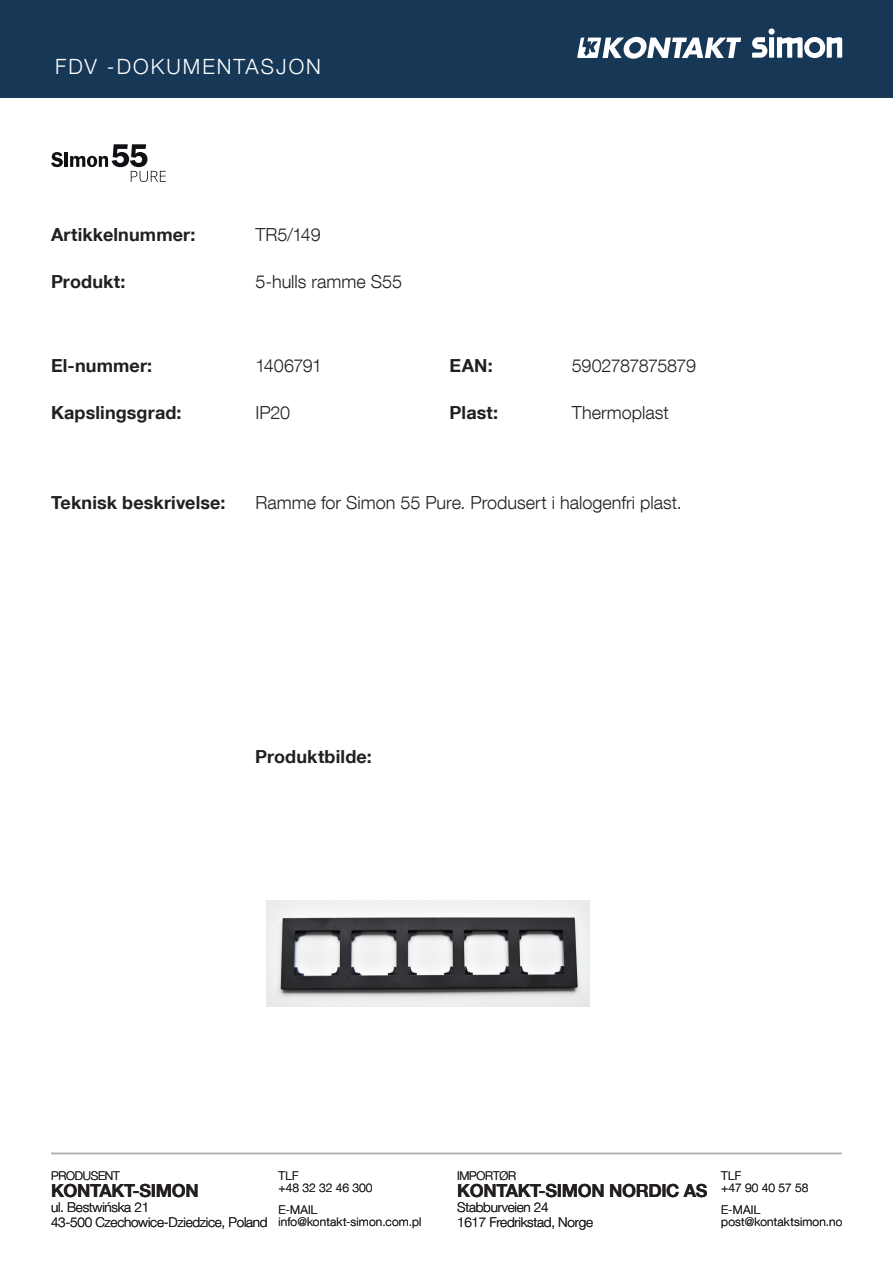
<style>
.page{position:relative;width:893px;height:1263px;background:#fff}
.page>*{position:absolute;margin:0;border:0;box-sizing:border-box;transform-origin:0 0}
.t1{font:300 21px "Helvetica Neue LT Com";letter-spacing:.095em;color:#fff}
.t2{font:700 18px "Helvetica Neue LT Com";letter-spacing:.005em;color:#231f20}
.t3{font:300 18px "Helvetica Neue LT Com";color:#231f20}
.t4{font:700 18px "Helvetica Neue LT Com";letter-spacing:-.02em;color:#231f20}
.t5{font:300 18px "Helvetica Neue LT Com";letter-spacing:-.035em;color:#231f20}
.t6{font:300 13.5px "Helvetica Neue LT Com";letter-spacing:-.02em;color:#231f20}
.t7{font:300 12px "Helvetica Neue LT Com";letter-spacing:.01em;color:#231f20}
.t8{font:300 12px "Helvetica Neue LT Com";letter-spacing:-.02em;color:#231f20}
</style>
<div class="page">
<svg style="left:51px;top:144px;width:115px;height:38px"></svg>
<img style="left:266px;top:901px;width:324px;height:106px">
<div style="left:0;top:0;width:893px;height:98px;background:#163756"></div>
<div style="left:769px;top:37px;width:5px;height:21px;background:#fff"></div>
<svg style="left:752px;top:37px;width:16px;height:21px"></svg>
<svg style="left:777px;top:37px;width:65px;height:21px"></svg>
<svg style="left:768px;top:28px;width:7px;height:7px"></svg>
<svg style="left:577px;top:37px;width:164px;height:22px"></svg>
<hr style="left:51px;top:1153px;width:791px;height:1px;background:#b3b3b3">
<p class="t1" style="left:55px;top:53px;width:267px">FDV -DOKUMENTASJON</p>
<p class="t2" style="left:51px;top:224px;width:146px">Artikkelnummer:</p>
<p class="t3" style="left:255px;top:224px;width:67px">TR5/149</p>
<p class="t3" style="left:255px;top:270px;width:148px">5-hulls ramme S55</p>
<p class="t2" style="left:51px;top:270px;width:76px">Produkt:</p>
<p class="t5" style="left:255px;top:355px;width:68px">1406791</p>
<p class="t3" style="left:255px;top:401px;width:36px">IP20</p>
<p class="t3" style="left:572px;top:401px;width:98px">Thermoplast</p>
<p class="t5" style="left:572px;top:355px;width:126px">5902787875879</p>
<p class="t2" style="left:51px;top:354px;width:103px">El-nummer:</p>
<p class="t2" style="left:51px;top:401px;width:132px">Kapslingsgrad:</p>
<p class="t2" style="left:450px;top:401px;width:50px">Plast:</p>
<p class="t2" style="left:450px;top:354px;width:45px">EAN:</p>
<p class="t2" style="left:51px;top:491px;width:176px">Teknisk beskrivelse:</p>
<p class="t3" style="left:255px;top:491px;width:428px">Ramme for Simon 55 Pure. Produsert i halogenfri plast.</p>
<p class="t2" style="left:255px;top:745px;width:118px">Produktbilde:</p>
<p class="t8" style="left:51px;top:1168px;width:70px">PRODUSENT</p>
<p class="t4" style="left:51px;top:1179px;width:149px">KONTAKT-SIMON</p>
<p class="t6" style="left:51px;top:1198px;width:100px">ul. Bestwińska 21</p>
<p class="t6" style="left:51px;top:1213px;width:218px">43-500 Czechowice-Dziedzice, Poland</p>
<p class="t7" style="left:279px;top:1168px;width:21px">TLF</p>
<p class="t7" style="left:279px;top:1180px;width:95px">+48 32 32 46 300</p>
<p class="t7" style="left:279px;top:1202px;width:40px">E-MAIL</p>
<p class="t7" style="left:279px;top:1214px;width:144px">info@kontakt-simon.com.pl</p>
<p class="t8" style="left:457px;top:1168px;width:61px">IMPORTØR</p>
<p class="t4" style="left:457px;top:1179px;width:252px">KONTAKT-SIMON NORDIC AS</p>
<p class="t6" style="left:457px;top:1198px;width:93px">Stabburveien 24</p>
<p class="t6" style="left:457px;top:1213px;width:137px">1617 Fredrikstad, Norge</p>
<p class="t7" style="left:721px;top:1168px;width:21px">TLF</p>
<p class="t7" style="left:721px;top:1180px;width:89px">+47 90 40 57 58</p>
<p class="t7" style="left:721px;top:1202px;width:40px">E-MAIL</p>
<p class="t7" style="left:721px;top:1214px;width:123px">post@kontaktsimon.no</p>
</div>
